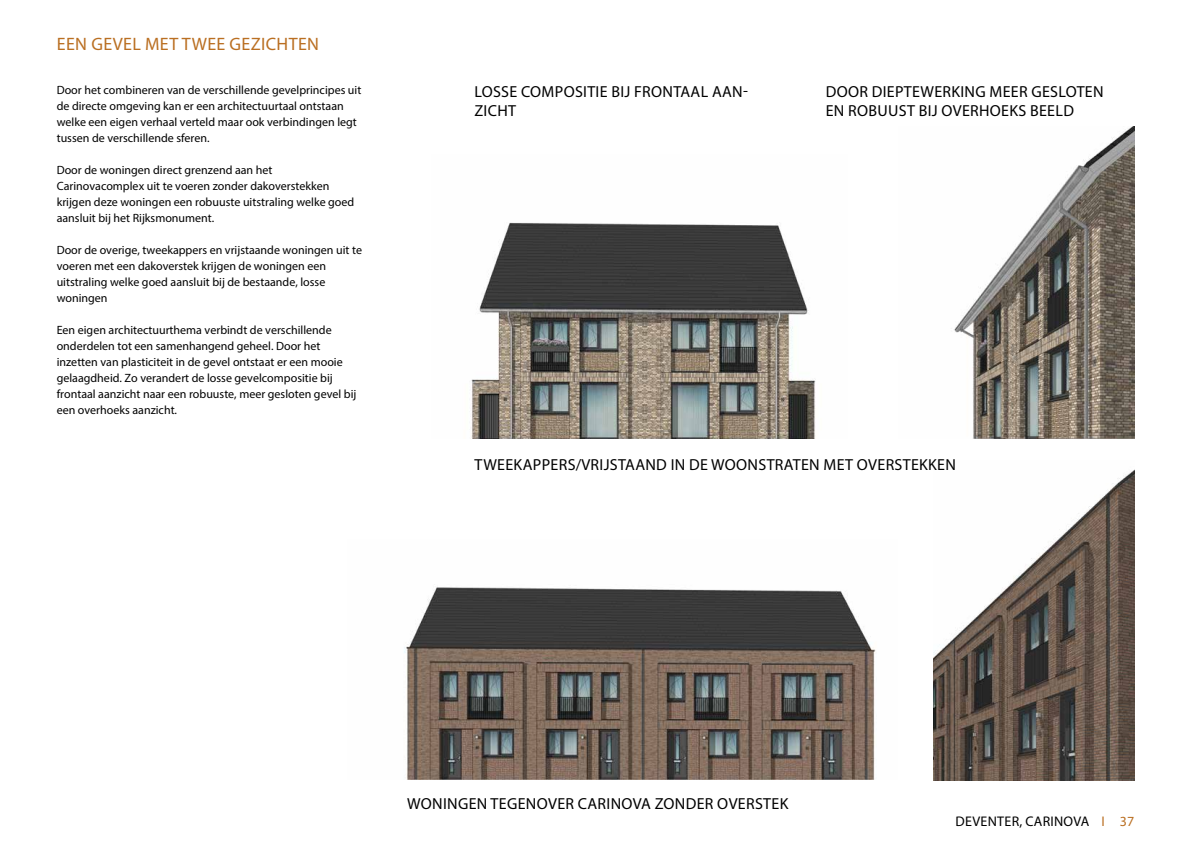
<style>
.page{position:relative;width:1191px;height:842px;background:#fff}
.page>*{position:absolute;margin:0;border:0;box-sizing:border-box;transform-origin:0 0}
.t1{font:18px "Myriad Pro";letter-spacing:.02em;color:#ba6f22}
.t2{font:16px/19.2px "Myriad Pro";letter-spacing:.02em;color:#000}
.t3{font:14px "Myriad Pro";letter-spacing:.02em;color:#000}
.t4{font:12px/16px "Myriad Pro";color:#000}
.s1{color:#ba6f22}
</style>
<div class="page">
<img style="left:404px;top:587px;width:472px;height:192px">
<img style="left:471px;top:222px;width:345px;height:216px">
<img style="left:933px;top:470px;width:201px;height:310px">
<img style="left:954px;top:126px;width:180px;height:312px">
<h1 class="t1" style="left:57px;top:33px;width:264px">EEN GEVEL MET TWEE GEZICHTEN</h1>
<p class="t4" style="left:57px;top:82px;width:306px">Door het combineren van de verschillende gevelprincipes uit de directe omgeving kan er een architectuurtaal ontstaan welke een eigen verhaal verteld maar ook verbindingen legt tussen de verschillende sferen.</p>
<p class="t4" style="left:57px;top:162px;width:299px">Door de woningen direct grenzend aan het Carinovacomplex uit te voeren zonder dakoverstekken krijgen deze woningen een robuuste uitstraling welke goed aansluit bij het Rijksmonument.</p>
<p class="t4" style="left:57px;top:242px;width:307px">Door de overige, tweekappers en vrijstaande woningen uit te voeren met een dakoverstek krijgen de woningen een uitstraling welke goed aansluit bij de bestaande, losse woningen</p>
<p class="t4" style="left:57px;top:322px;width:301px">Een eigen architectuurthema verbindt de verschillende onderdelen tot een samenhangend geheel. Door het inzetten van plasticiteit in de gevel ontstaat er een mooie gelaagdheid. Zo verandert de losse gevelcompositie bij frontaal aanzicht naar een robuuste, meer gesloten gevel bij een overhoeks aanzicht.</p>
<h2 class="t2" style="left:474px;top:82px;width:275px">LOSSE COMPOSITIE BIJ FRONTAAL AAN-<br>ZICHT</h2>
<h2 class="t2" style="left:825px;top:82px;width:279px">DOOR DIEPTEWERKING MEER GESLOTEN<br>EN ROBUUST BIJ OVERHOEKS BEELD</h2>
<h2 class="t2" style="left:474px;top:455px;width:483px">TWEEKAPPERS/VRIJSTAAND IN DE WOONSTRATEN MET OVERSTEKKEN</h2>
<h2 class="t2" style="left:407px;top:793px;width:383px">WONINGEN TEGENOVER CARINOVA ZONDER OVERSTEK</h2>
<p class="t3" style="left:955px;top:812px;width:180px">DEVENTER, CARINOVA <span class="s1">I 37</span></p>
</div>
